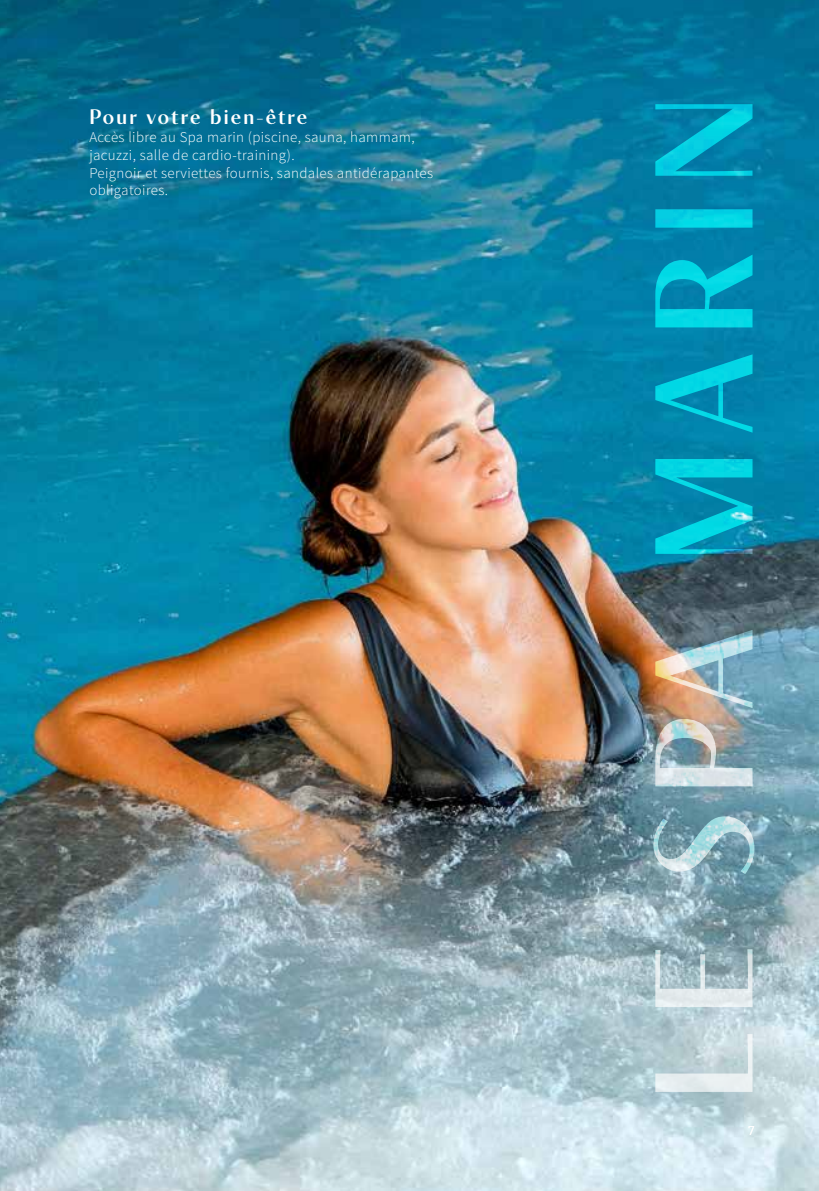
<style>
.page{position:relative;width:819px;height:1191px;background:#fff}
.page>*{position:absolute;margin:0;border:0;box-sizing:border-box;transform-origin:0 0}
.t1{font:600 21px "Contralto Small";letter-spacing:.105em;color:#fff}
.t2{font:300 14.88px/17.8px "Source Sans Pro";letter-spacing:.025em;color:#fff}
.t3{font:300 14px "Clone Rounded";color:#fff}
</style>
<div class="page">
<img style="left:0;top:0;width:819px;height:1191px">
<img style="left:653px;top:104px;width:101px;height:988px">
<h1 class="t1" style="left:89px;top:101px;width:219px">Pour votre bien-être</h1>
<p class="t2" style="left:89px;top:128px;width:345px">Accès libre au Spa marin (piscine, sauna, hammam, jacuzzi, salle de cardio-training).<br>Peignoir et serviettes fournis, sandales antidérapantes obligatoires.</p>
<p class="t3" style="left:748px;top:1120px;width:8px">7</p>
</div>
